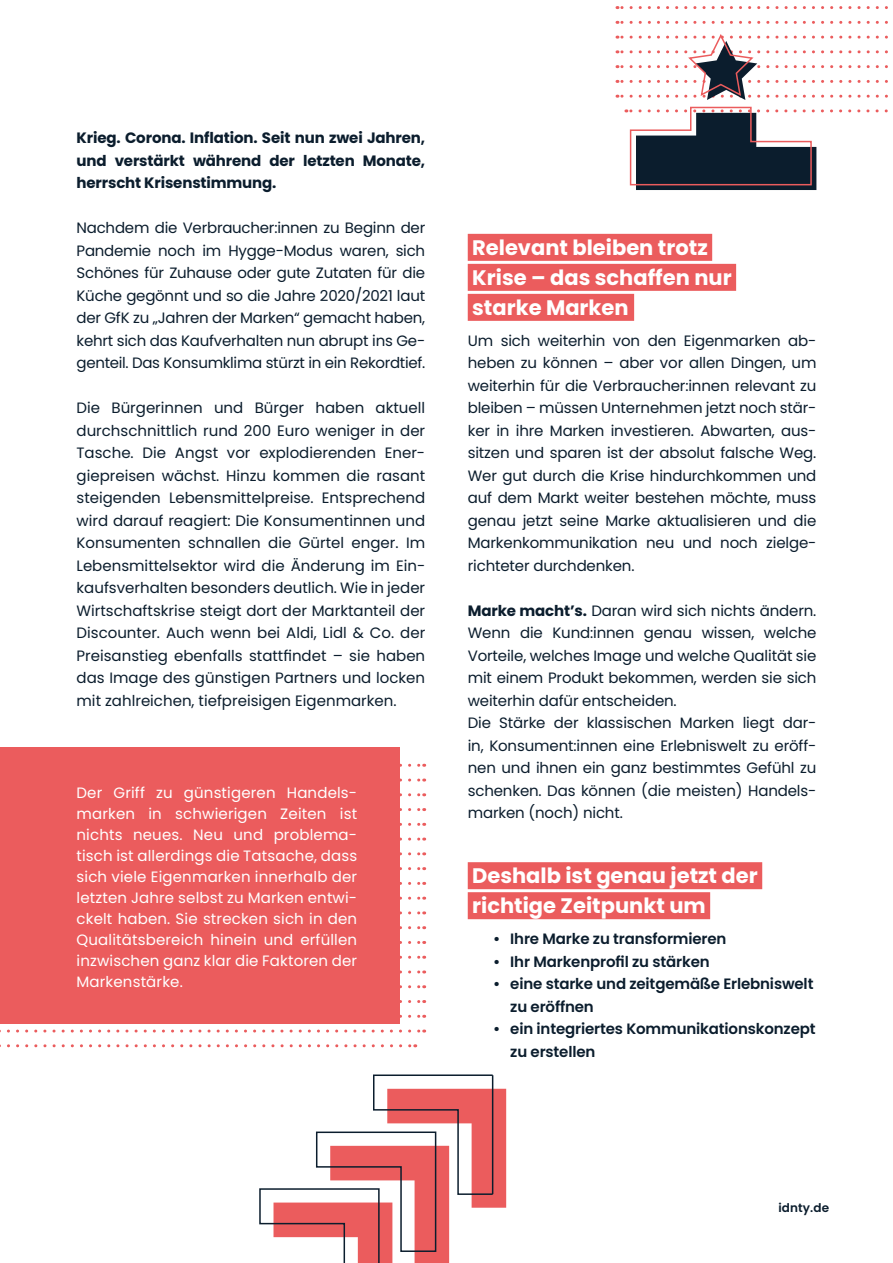
<style>
.page{position:relative;width:893px;height:1263px;background:#fff}
.page>*{position:absolute;margin:0;border:0;box-sizing:border-box;transform-origin:0 0}
.t1{font:700 21px/30px "Poppins";color:#fff}
.t2{font:15px/22.5px "Poppins";letter-spacing:-.01em;color:#0b1d2d;text-align:justify}
.t3{font:15px/21px "Poppins";letter-spacing:.01em;color:#fff;text-align:justify}
.t4{font:600 15px/22.5px "Poppins";letter-spacing:-.01em;color:#0b1d2d}
.t5{font:700 15px/22.5px "Poppins";letter-spacing:-.01em;color:#0b1d2d;text-align:justify}
.t6{font:600 12px "Poppins";letter-spacing:.01em;color:#0b1d2d}
.s1{font-weight:700}
</style>
<div class="page">
<svg style="left:399px;top:897px;width:26px;height:3px"></svg>
<svg style="left:399px;top:956px;width:26px;height:3px"></svg>
<svg style="left:399px;top:911px;width:26px;height:3px"></svg>
<svg style="left:399px;top:970px;width:26px;height:3px"></svg>
<svg style="left:399px;top:926px;width:26px;height:3px"></svg>
<svg style="left:399px;top:985px;width:26px;height:3px"></svg>
<svg style="left:399px;top:941px;width:26px;height:3px"></svg>
<svg style="left:399px;top:1000px;width:26px;height:3px"></svg>
<svg style="left:399px;top:1015px;width:26px;height:3px"></svg>
<svg style="left:399px;top:778px;width:26px;height:3px"></svg>
<svg style="left:399px;top:764px;width:26px;height:3px"></svg>
<svg style="left:0;top:1029px;width:425px;height:3px"></svg>
<svg style="left:399px;top:793px;width:26px;height:3px"></svg>
<svg style="left:399px;top:852px;width:26px;height:3px"></svg>
<svg style="left:399px;top:837px;width:26px;height:3px"></svg>
<svg style="left:0;top:1044px;width:416px;height:3px"></svg>
<svg style="left:399px;top:808px;width:26px;height:3px"></svg>
<svg style="left:399px;top:867px;width:26px;height:3px"></svg>
<svg style="left:399px;top:823px;width:26px;height:3px"></svg>
<svg style="left:399px;top:882px;width:26px;height:3px"></svg>
<div style="left:468px;top:234px;width:244px;height:27px;background:#eb5c5d"></div>
<div style="left:468px;top:264px;width:268px;height:27px;background:#eb5c5d"></div>
<div style="left:468px;top:294px;width:166px;height:27px;background:#eb5c5d"></div>
<div style="left:468px;top:862px;width:294px;height:27px;background:#eb5c5d"></div>
<div style="left:468px;top:892px;width:242px;height:27px;background:#eb5c5d"></div>
<div style="left:0;top:747px;width:399px;height:276px;background:#eb5c5d"></div>
<svg style="left:617px;top:6px;width:271px;height:3px"></svg>
<svg style="left:617px;top:21px;width:271px;height:3px"></svg>
<svg style="left:259px;top:1074px;width:247px;height:189px"></svg>
<svg style="left:617px;top:34px;width:271px;height:66px"></svg>
<svg style="left:626px;top:106px;width:262px;height:84px"></svg>
<p class="t5" style="left:77px;top:127px;width:350px">Krieg. Corona. Inflation. Seit nun zwei Jahren, und verstärkt während der letzten Monate, herrscht Krisenstimmung.</p>
<p class="t2" style="left:77px;top:217px;width:350px">Nachdem die Verbraucher:innen zu Beginn der Pandemie noch im Hygge-Modus waren, sich Schönes für Zuhause oder gute Zutaten für die Küche gegönnt und so die Jahre 2020/2021 laut der GfK zu „Jahren der Marken“ gemacht haben, kehrt sich das Kaufverhalten nun abrupt ins Ge&shy;genteil. Das Konsumklima stürzt in ein Rekordtief.</p>
<p class="t2" style="left:77px;top:397px;width:350px">Die Bürgerinnen und Bürger haben aktuell durchschnittlich rund 200 Euro weniger in der Tasche. Die Angst vor explodierenden Ener&shy;giepreisen wächst. Hinzu kommen die rasant steigenden Lebensmittelpreise. Entsprechend wird darauf reagiert: Die Konsumentinnen und Konsumenten schnallen die Gürtel enger. Im Lebensmittelsektor wird die Änderung im Ein&shy;kaufsverhalten besonders deutlich. Wie in jeder Wirtschaftskrise steigt dort der Marktanteil der Discounter. Auch wenn bei Aldi, Lidl &amp; Co. der Preisanstieg ebenfalls stattfindet – sie haben das Image des günstigen Partners und locken mit zahlreichen, tiefpreisigen Eigenmarken.</p>
<p class="t3" style="left:77px;top:782px;width:282px">Der Griff zu günstigeren Handels&shy;marken in schwierigen Zeiten ist nichts neues. Neu und problema&shy;tisch ist allerdings die Tatsache, dass sich viele Eigenmarken innerhalb der letzten Jahre selbst zu Marken entwi&shy;ckelt haben. Sie strecken sich in den Qualitätsbereich hinein und erfüllen inzwischen ganz klar die Faktoren der Markenstärke.</p>
<h1 class="t1" style="left:472px;top:233px;width:261px">Relevant bleiben trotz<br>Krise – das schaffen nur starke Marken</h1>
<p class="t2" style="left:468px;top:329px;width:350px">Um sich weiterhin von den Eigenmarken ab&shy;heben zu können – aber vor allen Dingen, um weiterhin für die Verbraucher:innen relevant zu bleiben – müssen Unternehmen jetzt noch stär&shy;ker in ihre Marken investieren. Abwarten, aus&shy;sitzen und sparen ist der absolut falsche Weg.<br>Wer gut durch die Krise hindurchkommen und auf dem Markt weiter bestehen möchte, muss genau jetzt seine Marke aktualisieren und die Markenkommunikation neu und noch zielge&shy;richteter durchdenken.</p>
<p class="t2" style="left:468px;top:599px;width:350px;text-align:left"><span class="s1">Marke macht’s.</span> Daran wird sich nichts ändern.<br>Wenn die Kund:innen genau wissen, welche Vorteile, welches Image und welche Qualität sie mit einem Produkt bekommen, werden sie sich weiterhin dafür entscheiden.<br>Die Stärke der klassischen Marken liegt dar&shy;in, Konsument:innen eine Erlebniswelt zu eröff&shy;nen und ihnen ein ganz bestimmtes Gefühl zu schenken. Das können (die meisten) Handels&shy;marken (noch) nicht.</p>
<h1 class="t1" style="left:472px;top:861px;width:287px">Deshalb ist genau jetzt der richtige Zeitpunkt um</h1>
<p class="t4" style="left:493px;top:928px;width:235px">• Ihre Marke zu transformieren</p>
<p class="t4" style="left:493px;top:950px;width:218px">• Ihr Markenprofil zu stärken</p>
<p class="t4" style="left:510px;top:973px;width:305px;text-indent:-17px">• eine starke und zeitgemäße Erlebniswelt zu eröffnen</p>
<p class="t4" style="left:510px;top:1018px;width:307px;text-indent:-17px">• ein integriertes Kommunikationskonzept zu erstellen</p>
<p class="t6" style="left:778px;top:1201px;width:52px">idnty.de</p>
</div>
